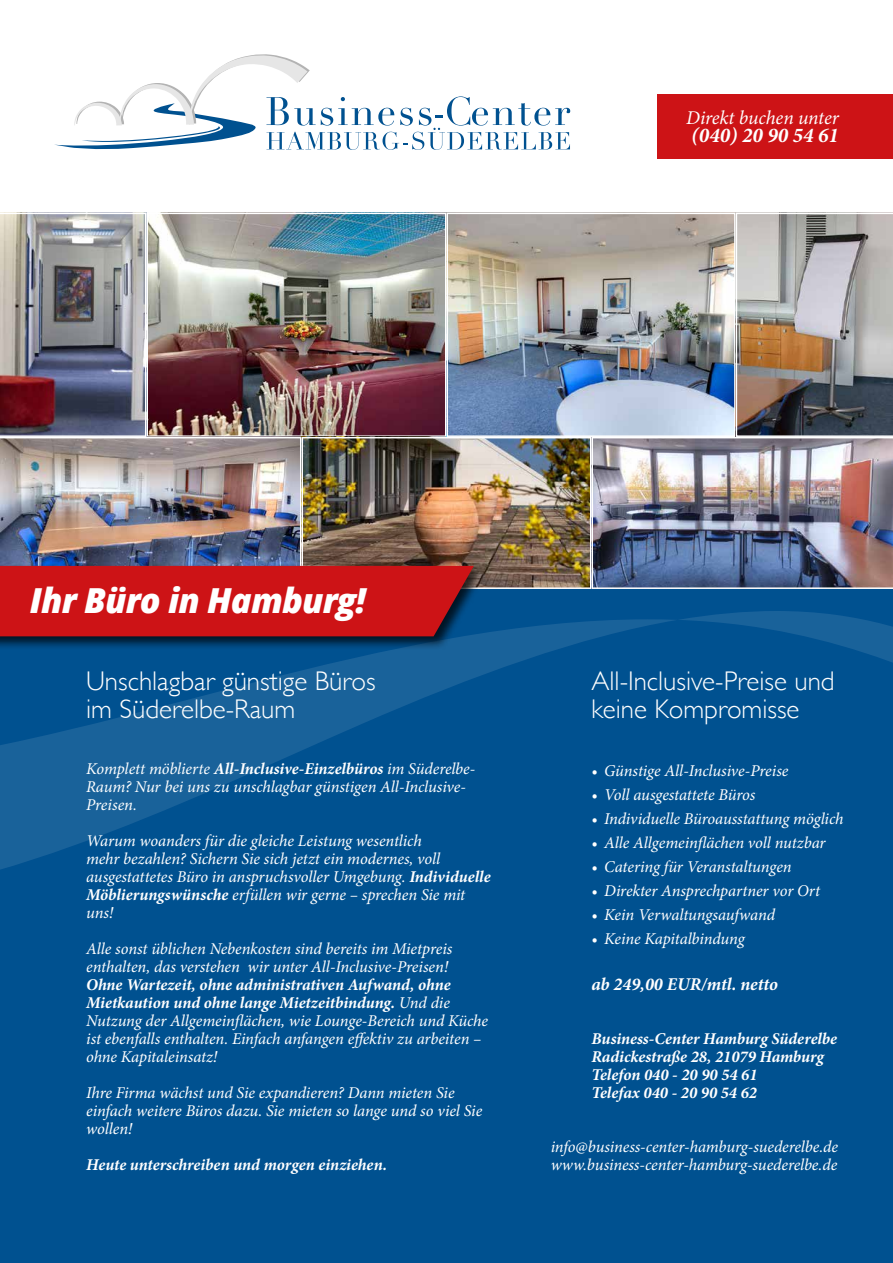
<style>
.page{position:relative;width:893px;height:1263px;background:#fff}
.page>*{position:absolute;margin:0;border:0;box-sizing:border-box;transform-origin:0 0}
.t1{font:italic 800 34.5px "Open Sans";letter-spacing:-.025em;color:#fff}
.t2{font:300 27px/28.5px "Gill Sans";color:#fff}
.t3{font:italic 700 21px "Minion Pro";color:#fff}
.t4{font:italic 19.5px "Minion Pro";letter-spacing:-.01em;color:#fff}
.t5{font:italic 700 18px "Minion Pro";color:#fff}
.t6{font:italic 16.5px/18px "Minion Pro";letter-spacing:-.01em;color:#fff}
.t7{font:italic 700 16.5px/18px "Minion Pro";color:#fff}
.s1{font-weight:700}
</style>
<div class="page">
<div style="left:0;top:559px;width:893px;height:704px;background:#005190"></div>
<svg style="left:54px;top:54px;width:516px;height:96px"></svg>
<img style="left:149px;top:216px;width:584px;height:370px">
<div style="left:146px;top:213px;width:300px;height:224px;border:2px solid #fff"></div>
<img style="left:0;top:437px;width:301px;height:127px">
<div style="left:301px;top:437px;width:290px;height:152px;border:2px solid #fff"></div>
<img style="left:591px;top:437px;width:302px;height:152px">
<div style="left:446px;top:213px;width:290px;height:224px;border:2px solid #fff"></div>
<img style="left:736px;top:214px;width:157px;height:223px">
<img style="left:0;top:214px;width:145px;height:223px">
<svg style="left:0;top:611px;width:893px;height:259px"></svg>
<div style="left:657px;top:95px;width:236px;height:64px;background:#cd1316"></div>
<div style="left:0;top:564px;width:487px;height:87px;background:#000;opacity:.75"></div>
<div style="left:0;top:566px;width:474px;height:70px;background:#cd1316"></div>
<p class="t4" style="left:686px;top:105px;width:154px">Direkt buchen unter</p>
<p class="t3" style="left:691px;top:121px;width:149px">(040) 20 90 54 61</p>
<h1 class="t1" style="left:30px;top:574px;width:338px">Ihr Büro in Hamburg!</h1>
<h2 class="t2" style="left:86px;top:665px;width:291px">Unschlagbar günstige Büros im Süderelbe-Raum</h2>
<p class="t6" style="left:86px;top:760px;width:391px">Komplett möblierte <span class="s1">All-Inclusive-Einzelbüros</span> im Süderelbe-<br>Raum? Nur bei uns zu unschlagbar günstigen All-Inclusive-<br>Preisen.</p>
<p class="t6" style="left:86px;top:832px;width:406px">Warum woanders für die gleiche Leistung wesentlich<br>mehr bezahlen? Sichern Sie sich jetzt ein modernes, voll ausgestattetes Büro in anspruchsvoller Umgebung. <span class="s1">Individuelle Möblierungswünsche</span> erfüllen wir gerne – sprechen Sie mit uns!</p>
<p class="t6" style="left:86px;top:940px;width:368px">Alle sonst üblichen Nebenkosten sind bereits im Mietpreis enthalten, das verstehen wir unter All-Inclusive-Preisen!</p>
<p class="t6" style="left:86px;top:976px;width:404px"><span class="s1">Ohne Wartezeit, ohne administrativen Aufwand, ohne Mietkaution und ohne lange Mietzeitbindung.</span> Und die Nutzung der Allgemeinflächen, wie Lounge-Bereich und Küche ist ebenfalls enthalten. Einfach anfangen effektiv zu arbeiten – ohne Kapitaleinsatz!</p>
<p class="t6" style="left:86px;top:1084px;width:398px">Ihre Firma wächst und Sie expandieren? Dann mieten Sie einfach weitere Büros dazu. Sie mieten so lange und so viel Sie wollen!</p>
<p class="t7" style="left:86px;top:1155px;width:302px">Heute unterschreiben und morgen einziehen.</p>
<h2 class="t2" style="left:591px;top:665px;width:245px">All-Inclusive-Preise und keine Kompromisse</h2>
<p class="t6" style="left:591px;top:762px;width:199px">• Günstige All-Inclusive-Preise</p>
<p class="t6" style="left:591px;top:786px;width:165px">• Voll ausgestattete Büros</p>
<p class="t6" style="left:591px;top:810px;width:254px">• Individuelle Büroausstattung möglich</p>
<p class="t6" style="left:591px;top:834px;width:236px">• Alle Allgemeinflächen voll nutzbar</p>
<p class="t6" style="left:591px;top:858px;width:202px">• Catering für Veranstaltungen</p>
<p class="t6" style="left:591px;top:882px;width:230px">• Direkter Ansprechpartner vor Ort</p>
<p class="t6" style="left:591px;top:906px;width:185px">• Kein Verwaltungsaufwand</p>
<p class="t6" style="left:591px;top:930px;width:155px">• Keine Kapitalbindung</p>
<p class="t5" style="left:591px;top:971px;width:188px">ab 249,00 EUR/mtl. netto</p>
<p class="t7" style="left:591px;top:1029px;width:247px">Business-Center Hamburg Süderelbe<br>Radickestraße 28, 21079 Hamburg<br>Telefon 040 - 20 90 54 61<br>Telefax 040 - 20 90 54 62</p>
<p class="t6" style="left:551px;top:1138px;width:289px">info@business-center-hamburg-suederelbe.de www.business-center-hamburg-suederelbe.de</p>
</div>
